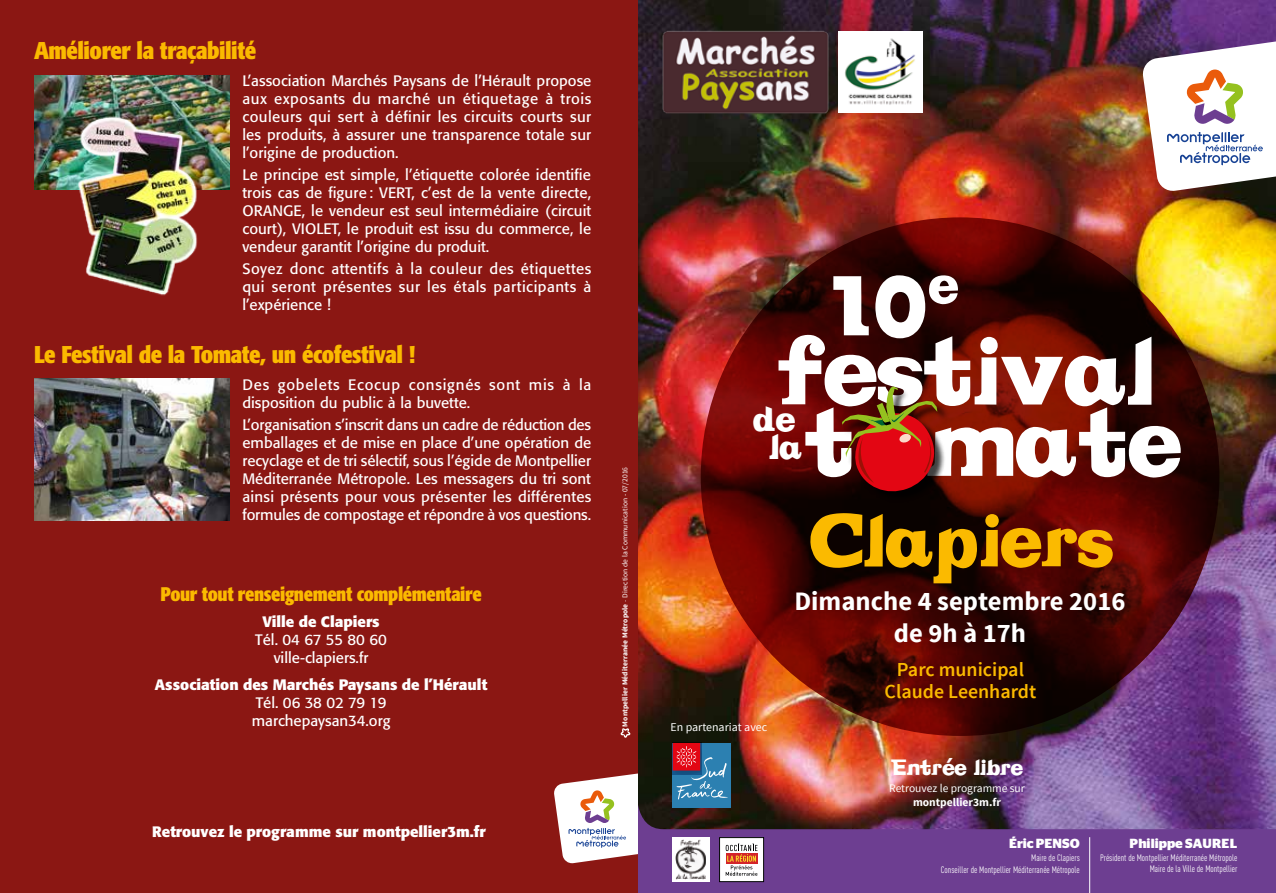
<style>
.page{position:relative;width:1276px;height:893px;background:#fff}
.page>*{position:absolute;margin:0;border:0;box-sizing:border-box;transform-origin:0 0}
.t1{font:100.8px "Vintage";color:#fff}
.t2{font:96.45px "Vintage";color:#fff}
.t3{font:78px "Vintage";color:#fbba00}
.t4{font:36.75px/27.8px "Vintage";color:#fff;text-align:center}
.t5{font:700 26.55px/31.2px "Source Sans Pro";color:#fff;text-align:center}
.t6{font:700 condensed 24px "Formata";letter-spacing:-.02em;color:#fbba00}
.t7{font:22.95px "Vintage";color:#fff}
.t8{font:600 19.8px/22px "Source Sans Pro";color:#fbba00;text-align:center}
.t9{font:700 condensed 19.5px "Formata";letter-spacing:-.02em;color:#fbba00}
.t10{font:15px/18px "Formata";color:#fff;text-align:justify}
.t11{font:700 15px "Formata";color:#fff}
.t12{font:15px/18px "Formata";letter-spacing:.05em;color:#fff}
.t13{font:700 13.2px "Stag Sans";color:#fff}
.t14{font:11.85px "Source Sans Pro";color:#fff}
.t15{font:11.55px "Source Sans Pro";color:#fff}
.t16{font:700 11.55px "Source Sans Pro";color:#fff}
.t17{font:9.3px/11.7px "DIN Cond";color:#fff;text-align:right}
.t18{font:7.5px "Source Sans Pro";letter-spacing:.01em;color:#fff}
.s1{font-weight:700}
.s2{font-weight:300}
</style>
<div class="page">
<img style="left:638px;top:0;width:638px;height:760px">
<svg style="left:701px;top:217px;width:518px;height:519px;background:#480601"></svg>
<div style="left:843px;top:388px;width:105px;height:115px;background:#000;opacity:.75"></div>
<svg style="left:842px;top:386px;width:97px;height:110px;background:#871b0c"></svg>
<img style="left:649px;top:0;width:193px;height:145px">
<div style="left:838px;top:31px;width:84px;height:81px;background:#fff"></div>
<img style="left:845px;top:38px;width:70px;height:67px">
<img style="left:638px;top:760px;width:638px;height:133px">
<div style="left:0;top:0;width:638px;height:893px;background:#8b1713"></div>
<hr style="left:1089px;top:837px;width:1px;height:56px;background:#fff">
<img style="left:34px;top:76px;width:196px;height:113px">
<img style="left:34px;top:378px;width:196px;height:142px">
<svg style="left:620px;top:728px;width:10px;height:10px"></svg>
<svg style="left:554px;top:773px;width:84px;height:91px"></svg>
<svg style="left:1142px;top:38px;width:134px;height:154px"></svg>
<img style="left:73px;top:110px;width:131px;height:186px">
<div style="left:673px;top:743px;width:58px;height:64px;background:#2c80b1"></div>
<svg style="left:673px;top:743px;width:55px;height:56px"></svg>
<div style="left:673px;top:837px;width:37px;height:45px;background:#fff"></div>
<img style="left:676px;top:839px;width:30px;height:41px">
<div style="left:719px;top:838px;width:44px;height:44px;background:#fff"></div>
<div style="left:719px;top:837px;width:45px;height:45px;border:1px solid #010203"></div>
<svg style="left:725px;top:843px;width:32px;height:33px"></svg>
<h3 class="t6" style="left:34px;top:36px;width:224px">Améliorer la traçabilité</h3>
<p class="t10" style="left:242px;top:72px;width:350px">L’association Marchés Paysans de l’Hérault propose aux exposants du marché un étiquetage à trois couleurs qui sert à définir les circuits courts sur les produits, à assurer une transparence totale sur l’origine de production.</p>
<p class="t10" style="left:242px;top:166px;width:350px">Le principe est simple, l’étiquette colorée identifie trois cas de figure : VERT, c’est de la vente directe, ORANGE, le vendeur est seul intermédiaire (circuit court), VIOLET, le produit est issu du commerce, le vendeur garantit l’origine du produit.</p>
<p class="t10" style="left:242px;top:260px;width:350px">Soyez donc attentifs à la couleur des étiquettes qui seront présentes sur les étals participants à l’expérience !</p>
<h3 class="t6" style="left:34px;top:340px;width:383px">Le Festival de la Tomate, un écofestival !</h3>
<p class="t12" style="left:242px;top:375px;width:350px">Des gobelets Ecocup consignés sont mis à la disposition du public à la buvette.</p>
<p class="t10" style="left:242px;top:415px;width:350px">L’organisation s’inscrit dans un cadre de réduction des emballages et de mise en place d’une opération de recyclage et de tri sélectif, sous l’égide de Montpellier Méditerranée Métropole. Les messagers du tri sont ainsi présents pour vous présenter les différentes formules de compostage et répondre à vos questions.</p>
<h3 class="t9" style="left:160px;top:582px;width:323px">Pour tout renseignement complémentaire</h3>
<p class="t11" style="left:262px;top:613px;width:119px">Ville de Clapiers</p>
<p class="t10" style="left:255px;top:631px;width:133px;text-align:center">Tél. 04 67 55 80 60 ville-clapiers.fr</p>
<p class="t11" style="left:155px;top:675px;width:334px">Association des Marchés Paysans de l’Hérault</p>
<p class="t10" style="left:252px;top:693px;width:140px">Tél. 06 38 02 79 19 marchepaysan34.org</p>
<p class="t18" style="left:620px;top:726px;width:261px;rotate:-90deg"><span class="s1">Montpellier Méditerranée Métropole</span> <span class="s2">-</span> Direction de la Communication - 07/2016</p>
<p class="t11" style="left:152px;top:822px;width:335px">Retrouvez le programme sur montpellier3m.fr</p>
<h2 class="t2" style="left:830px;top:244px;width:129px">10<sup>e</sup></h2>
<h1 class="t1" style="left:777px;top:309px;width:379px">festival</h1>
<h3 class="t4" style="left:753px;top:406px;width:51px">de la</h3>
<h1 class="t1" style="left:804px;top:380px;width:379px">t mate</h1>
<p class="t14" style="left:670px;top:720px;width:98px">En partenariat avec</p>
<h3 class="t3" style="left:807px;top:493px;width:307px">Clapiers</h3>
<h3 class="t5" style="left:794px;top:587px;width:332px">Dimanche 4 septembre 2016 de 9h à 17h</h3>
<h3 class="t8" style="left:884px;top:659px;width:153px">Parc municipal<br>Claude Leenhardt</h3>
<h3 class="t7" style="left:891px;top:753px;width:133px">Entrée libre</h3>
<p class="t15" style="left:889px;top:781px;width:137px">Retrouvez le programme sur</p>
<p class="t16" style="left:913px;top:795px;width:89px">montpellier3m.fr</p>
<p class="t13" style="left:1009px;top:835px;width:72px">Éric PENSO</p>
<p class="t17" style="left:941px;top:851px;width:140px;line-height:12.9px">Maire de Clapiers<br>Conseiller de Montpellier Méditerranée Métropole</p>
<p class="t13" style="left:1129px;top:835px;width:109px">Philippe SAUREL</p>
<p class="t17" style="left:1100px;top:851px;width:139px">Président de Montpellier Méditerranée Métropole<br>Maire de la Ville de Montpellier</p>
</div>
